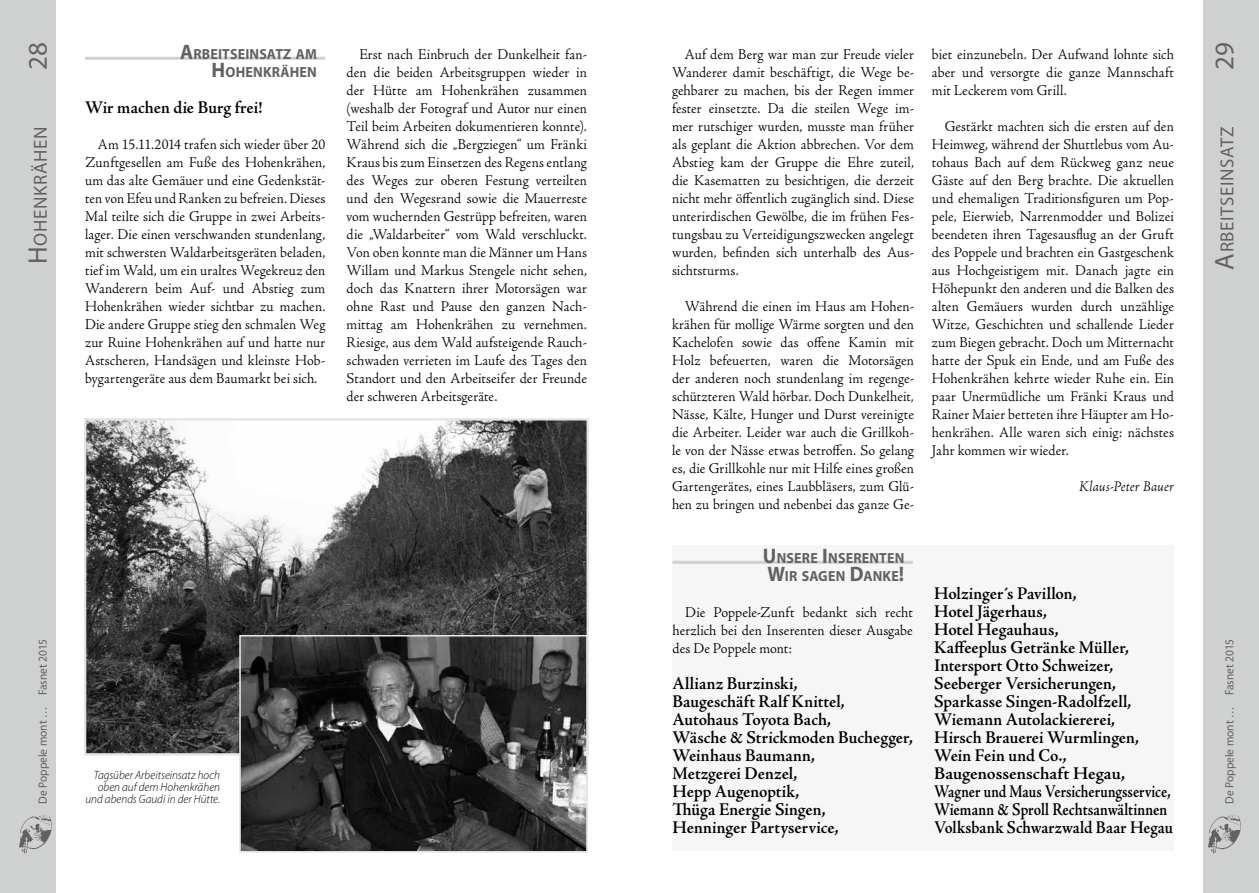
<style>
.page{position:relative;width:1259px;height:893px;background:#fff}
.page>*{position:absolute;margin:0;border:0;box-sizing:border-box;transform-origin:0 0}
.t1{font:27px "Myriad Pro";color:#626261}
.t2{font:18.9px "Myriad Pro";letter-spacing:.03em;color:#626261}
.t3{font:600 18px/18px "Adobe Jenson Pro";color:#000;scale:.95 1}
.t4{font:300 15px/18px "Adobe Jenson Pro";letter-spacing:.01em;color:#000;text-align:justify;scale:.95 1}
.t5{font:italic 300 15px "Adobe Jenson Pro";letter-spacing:.01em;color:#000;scale:.95 1}
.t6{font:700 14.7px/18px "Myriad Pro";letter-spacing:.015em;color:#626261;text-align:right;scale:.95 1}
.t7{font:italic 300 12px/12px "Myriad Pro";letter-spacing:.005em;color:#000;text-align:right;scale:.95 1}
.t8{font:12px "Myriad Pro";color:#626261;scale:.95 1}
.s1{font-size:21px}
.s2{font-size:27px}
</style>
<div class="page">
<div style="left:0;top:0;width:55px;height:893px;background:#cfd0d0"></div>
<img style="left:19px;top:815px;width:33px;height:38px">
<div style="left:1203px;top:0;width:56px;height:893px;background:#cfd0d0"></div>
<img style="left:1208px;top:815px;width:33px;height:38px">
<hr style="left:85px;top:57px;width:240px;height:3px;background:#cfd0d0">
<img style="left:87px;top:421px;width:499px;height:331px">
<div style="left:84px;top:418px;width:505px;height:337px;border:2px solid #e3e3e3"></div>
<img style="left:242px;top:638px;width:343px;height:212px">
<div style="left:239px;top:635px;width:349px;height:218px;border:2px solid #e3e3e3"></div>
<div style="left:672px;top:545px;width:502px;height:305px;background:#f6f6f6"></div>
<hr style="left:672px;top:561px;width:241px;height:3px;background:#cfd0d0">
<h1 class="t1" style="left:1207px;top:70px;width:29px;rotate:-90deg">29</h1>
<h1 class="t1" style="left:21px;top:70px;width:29px;rotate:-90deg">28</h1>
<p class="t6" style="left:180px;top:45px;width:145px"><span class="s1">A</span>RBEITSEINSATZ AM<br><span class="s1">H</span>OHENKRÄHEN</p>
<p class="t3" style="left:85px;top:99px;width:188px">Wir machen die Burg frei!</p>
<p class="t4" style="left:85px;top:135px;width:254px;text-indent:13px">Am 15.11.2014 trafen sich wieder über 20<br>Zunftgesellen am Fuße des Hohenkrähen, um das alte Gemäuer und eine Gedenkstät&shy;ten von Efeu und Ranken zu befreien. Dieses Mal teilte sich die Gruppe in zwei Arbeits&shy;lager. Die einen verschwanden stundenlang, mit schwersten Waldarbeitsgeräten beladen, tief im Wald, um ein uraltes Wegekreuz den Wanderern beim Auf- und Abstieg zum Hohenkrähen wieder sichtbar zu machen.<br>Die andere Gruppe stieg den schmalen Weg zur Ruine Hohenkrähen auf und hatte nur Astscheren, Handsägen und kleinste Hob&shy;bygartengeräte aus dem Baumarkt bei sich.</p>
<p class="t4" style="left:347px;top:45px;width:254px;text-indent:13px">Erst nach Einbruch der Dunkelheit fan&shy;den die beiden Arbeitsgruppen wieder in der Hütte am Hohenkrähen zusammen (weshalb der Fotograf und Autor nur einen Teil beim Arbeiten dokumentieren konnte).<br>Während sich die „Bergziegen“ um Fränki Kraus bis zum Einsetzen des Regens entlang des Weges zur oberen Festung verteilten und den Wegesrand sowie die Mauerreste vom wuchernden Gestrüpp befreiten, waren die „Waldarbeiter“ vom Wald verschluckt.<br>Von oben konnte man die Männer um Hans Willam und Markus Stengele nicht sehen, doch das Knattern ihrer Motorsägen war ohne Rast und Pause den ganzen Nach&shy;mittag am Hohenkrähen zu vernehmen.<br>Riesige, aus dem Wald aufsteigende Rauch&shy;schwaden verrieten im Laufe des Tages den Standort und den Arbeitseifer der Freunde der schweren Arbeitsgeräte.</p>
<p class="t4" style="left:672px;top:45px;width:256px;text-indent:13px">Auf dem Berg war man zur Freude vieler Wanderer damit beschäftigt, die Wege be&shy;gehbarer zu machen, bis der Regen immer fester einsetzte. Da die steilen Wege im&shy;mer rutschiger wurden, musste man früher als geplant die Aktion abbrechen. Vor dem Abstieg kam der Gruppe die Ehre zuteil, die Kasematten zu besichtigen, die derzeit nicht mehr öffentlich zugänglich sind. Diese unterirdischen Gewölbe, die im frühen Fes&shy;tungsbau zu Verteidigungszwecken angelegt wurden, befinden sich unterhalb des Aus&shy;sichtsturms.</p>
<p class="t4" style="left:932px;top:45px;width:256px">biet einzunebeln. Der Aufwand lohnte sich aber und versorgte die ganze Mannschaft mit Leckerem vom Grill.</p>
<p class="t4" style="left:932px;top:117px;width:256px;text-indent:13px">Gestärkt machten sich die ersten auf den Heimweg, während der Shuttlebus vom Au&shy;tohaus Bach auf dem Rückweg ganz neue Gäste auf den Berg brachte. Die aktuellen und ehemaligen Traditionsfiguren um Pop&shy;pele, Eierwieb, Narrenmodder und Bolizei beendeten ihren Tagesausflug an der Gruft des Poppele und brachten ein Gastgeschenk aus Hochgeistigem mit. Danach jagte ein Höhepunkt den anderen und die Balken des alten Gemäuers wurden durch unzählige Witze, Geschichten und schallende Lieder zum Biegen gebracht. Doch um Mitternacht hatte der Spuk ein Ende, und am Fuße des Hohenkrähen kehrte wieder Ruhe ein. Ein paar Unermüdliche um Fränki Kraus und Rainer Maier betteten ihre Häupter am Ho&shy;henkrähen. Alle waren sich einig: nächstes Jahr kommen wir wieder.</p>
<p class="t5" style="left:1079px;top:478px;width:102px">Klaus-Peter Bauer</p>
<p class="t2" style="left:29px;top:264px;width:139px;rotate:-90deg"><span class="s2">H</span> ohenkrähen</p>
<p class="t2" style="left:1215px;top:270px;width:144px;rotate:-90deg"><span class="s2">A</span>rbeitseinsatz</p>
<p class="t4" style="left:672px;top:297px;width:256px;text-indent:13px">Während die einen im Haus am Hohen&shy;krähen für mollige Wärme sorgten und den Kachelofen sowie das offene Kamin mit Holz befeuerten, waren die Motorsägen der anderen noch stundenlang im regenge&shy;schützteren Wald hörbar. Doch Dunkelheit, Nässe, Kälte, Hunger und Durst vereinigte die Arbeiter. Leider war auch die Grillkoh&shy;le von der Nässe etwas betroffen. So gelang es, die Grillkohle nur mit Hilfe eines großen Gartengerätes, eines Laubbläsers, zum Glü&shy;hen zu bringen und nebenbei das ganze Ge-</p>
<p class="t8" style="left:35px;top:804px;width:175px;rotate:-90deg">De Poppele mont … Fasnet 2015</p>
<p class="t7" style="left:85px;top:769px;width:143px">Tagsüber Arbeitseinsatz hoch oben auf dem Hohenkrähen und abends Gaudi in der Hütte.</p>
<p class="t6" style="left:763px;top:549px;width:150px;text-align:center"><span class="s1">U</span> NSERE <span class="s1">I</span> NSERENTEN<br><span class="s1">W</span>IR SAGEN <span class="s1">D</span>ANKE<span class="s1">!</span></p>
<p class="t4" style="left:672px;top:603px;width:254px;text-indent:13px">Die Poppele-Zunft bedankt sich recht herzlich bei den Inserenten dieser Ausgabe des De Poppele mont:</p>
<p class="t3" style="left:672px;top:675px;width:254px">Allianz Burzinski,<br>Baugeschäft Ralf Knittel,<br>Autohaus Toyota Bach,<br>Wäsche &amp; Strickmoden Buchegger,<br>Weinhaus Baumann,<br>Metzgerei Denzel,<br>Hepp Augenoptik,<br>Thüga Energie Singen,<br>Henninger Partyservice,</p>
<p class="t3" style="left:934px;top:585px;width:253px">Holzinger´s Pavillon,<br>Hotel Jägerhaus,<br>Hotel Hegauhaus,<br>Kaffeeplus Getränke Müller,<br>Intersport Otto Schweizer,<br>Seeberger Versicherungen,<br>Sparkasse Singen-Radolfzell,<br>Wiemann Autolackiererei,<br>Hirsch Brauerei Wurmlingen,<br>Wein Fein und Co.,<br>Baugenossenschaft Hegau,<br>Wagner und Maus Versicherungsservice,<br>Wiemann &amp; Sproll Rechtsanwältinnen<br>Volksbank Schwarzwald Baar Hegau</p>
<p class="t8" style="left:1222px;top:804px;width:175px;rotate:-90deg">De Poppele mont … Fasnet 2015</p>
</div>
